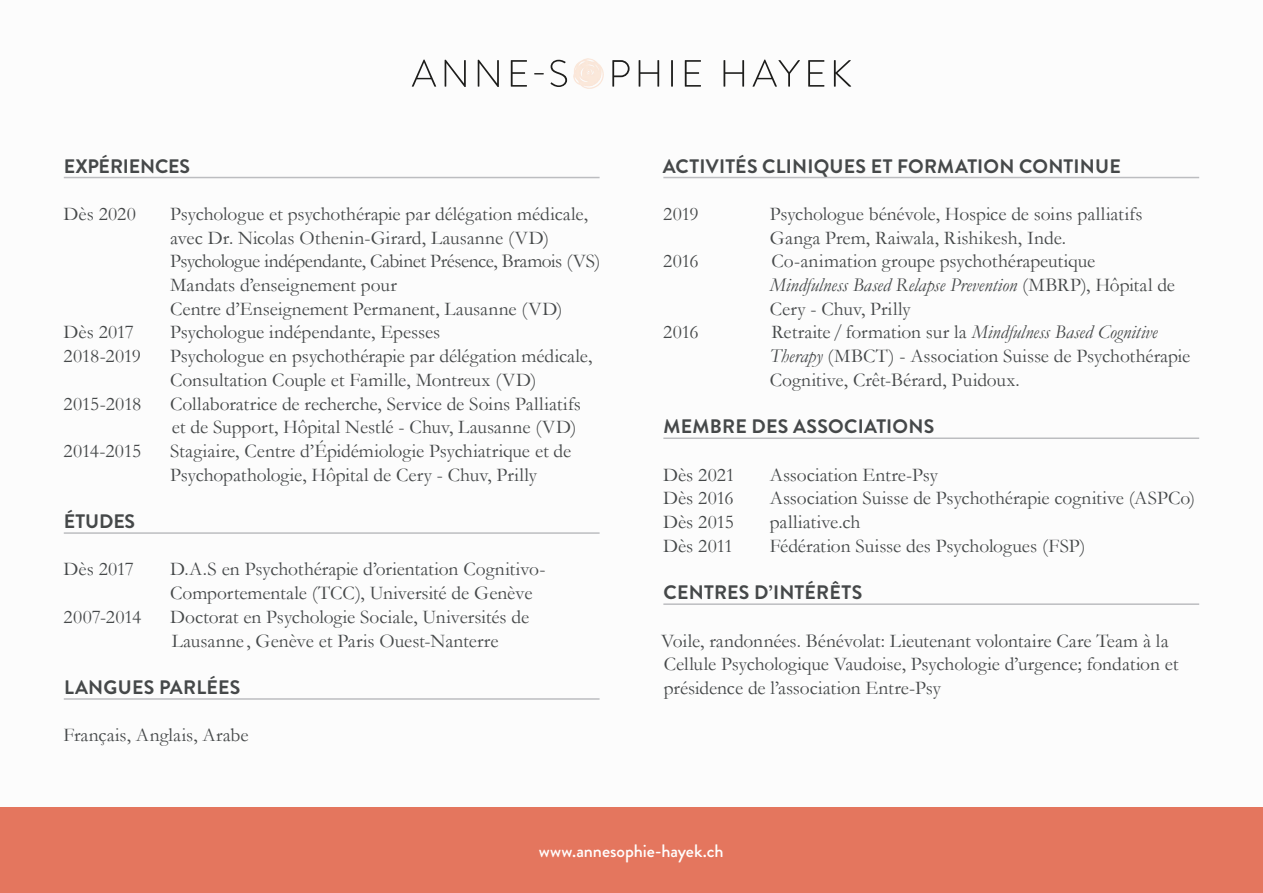
<style>
.page{position:relative;width:1263px;height:893px;background:#fff}
.page>*{position:absolute;margin:0;border:0;box-sizing:border-box;transform-origin:0 0}
.t1{font:19.5px/23.7px "Garamond";letter-spacing:-.005em;color:#454849}
.t2{font:700 19.5px "Brandon Grotesque";letter-spacing:.01em;color:#454849}
.t3{font:italic 19.5px "Garamond";letter-spacing:-.005em;color:#454849}
.t4{font:700 19.5px "Brandon Grotesque";letter-spacing:-.01em;color:#454849}
.t5{font:500 18px "Brandon Grotesque";letter-spacing:-.005em;color:#fff}
.s1{font-style:italic}
.s2{font-style:normal}
</style>
<div class="page">
<hr style="left:64px;top:177px;width:536px;height:1px;background:#bcbdc0">
<hr style="left:64px;top:532px;width:536px;height:2px;background:#bcbdc0">
<hr style="left:64px;top:698px;width:536px;height:2px;background:#bcbdc0">
<div style="left:0;top:808px;width:1263px;height:85px;background:#e4765e"></div>
<hr style="left:663px;top:177px;width:536px;height:1px;background:#bcbdc0">
<hr style="left:663px;top:437px;width:536px;height:2px;background:#bcbdc0">
<hr style="left:663px;top:603px;width:536px;height:2px;background:#bcbdc0">
<svg style="left:412px;top:60px;width:439px;height:27px"></svg>
<img style="left:574px;top:59px;width:29px;height:29px">
<p class="t4" style="left:64px;top:152px;width:128px">EXPÉRIENCES</p>
<p class="t1" style="left:64px;top:202px;width:74px">Dès 2020</p>
<p class="t1" style="left:170px;top:202px;width:432px">Psychologue et psychothérapie par délégation médicale, avec Dr. Nicolas Othenin-Girard, Lausanne (VD)<br>Psychologue indépendante, Cabinet Présence, Bramois (VS)</p>
<p class="t1" style="left:170px;top:273px;width:394px">Mandats d’enseignement pour<br>Centre d’Enseignement Permanent, Lausanne (VD)</p>
<p class="t1" style="left:64px;top:320px;width:72px">Dès 2017</p>
<p class="t1" style="left:170px;top:320px;width:272px">Psychologue indépendante, Epesses</p>
<p class="t1" style="left:64px;top:344px;width:79px">2018-2019</p>
<p class="t1" style="left:170px;top:344px;width:424px">Psychologue en psychothérapie par délégation médicale,<br>Consultation Couple et Famille, Montreux (VD)</p>
<p class="t1" style="left:64px;top:391px;width:79px">2015-2018</p>
<p class="t1" style="left:170px;top:391px;width:412px">Collaboratrice de recherche, Service de Soins Palliatifs</p>
<p class="t1" style="left:172px;top:415px;width:406px">et de Support, Hôpital Nestlé - Chuv, Lausanne (VD)</p>
<p class="t1" style="left:64px;top:439px;width:79px">2014-2015</p>
<p class="t1" style="left:170px;top:439px;width:403px">Stagiaire, Centre d’Épidémiologie Psychiatrique et de<br>Psychopathologie, Hôpital de Cery - Chuv, Prilly</p>
<p class="t2" style="left:64px;top:508px;width:73px">ÉTUDES</p>
<p class="t1" style="left:64px;top:557px;width:72px">Dès 2017</p>
<p class="t1" style="left:170px;top:557px;width:377px">D.A.S en Psychothérapie d’orientation Cognitivo-<br>Comportementale (TCC), Université de Genève</p>
<p class="t1" style="left:64px;top:605px;width:79px">2007-2014</p>
<p class="t1" style="left:170px;top:605px;width:361px">Doctorat en Psychologie Sociale, Universités de<br>Lausanne , Genève et Paris Ouest-Nanterre</p>
<p class="t2" style="left:64px;top:674px;width:178px">LANGUES PARLÉES</p>
<p class="t1" style="left:63px;top:723px;width:187px">Français, Anglais, Arabe</p>
<p class="t2" style="left:663px;top:152px;width:459px">ACTIVITÉS CLINIQUES ET FORMATION CONTINUE</p>
<p class="t1" style="left:663px;top:202px;width:37px">2019</p>
<p class="t1" style="left:770px;top:202px;width:374px">Psychologue bénévole, Hospice de soins palliatifs</p>
<p class="t1" style="left:770px;top:225px;width:298px">Ganga Prem, Raiwala, Rishikesh, Inde.</p>
<p class="t1" style="left:663px;top:249px;width:37px">2016</p>
<p class="t1" style="left:770px;top:249px;width:407px">Co-animation groupe psychothérapeutique<br><span class="s1">Mindfulness Based Relapse Prevention</span> (MBRP), Hôpital de<br>Cery - Chuv, Prilly</p>
<p class="t1" style="left:663px;top:320px;width:37px">2016</p>
<p class="t3" style="left:771px;top:321px;width:388px"><span class="s2">Retraite/formation sur la</span> Mindfulness Based Cognitive</p>
<p class="t1" style="left:770px;top:344px;width:422px"><span class="s1">Therapy</span> (MBCT) - Association Suisse de Psychothérapie<br>Cognitive, Crêt-Bérard, Puidoux.</p>
<p class="t2" style="left:664px;top:413px;width:272px">MEMBRE DES ASSOCIATIONS</p>
<p class="t1" style="left:663px;top:462px;width:73px">Dès 2021</p>
<p class="t1" style="left:770px;top:462px;width:170px">Association Entre-Psy</p>
<p class="t1" style="left:663px;top:486px;width:72px">Dès 2016</p>
<p class="t1" style="left:770px;top:486px;width:427px">Association Suisse de Psychothérapie cognitive (ASPCo)</p>
<p class="t1" style="left:663px;top:510px;width:72px">Dès 2015</p>
<p class="t1" style="left:770px;top:510px;width:92px">palliative.ch</p>
<p class="t1" style="left:663px;top:534px;width:72px">Dès 2011</p>
<p class="t1" style="left:770px;top:534px;width:317px">Fédération Suisse des Psychologues (FSP)</p>
<p class="t2" style="left:664px;top:579px;width:200px">CENTRES D’INTÉRÊTS</p>
<p class="t1" style="left:661px;top:628px;width:519px">Voile, randonnées. Bénévolat: Lieutenant volontaire Care Team à la<br>Cellule Psychologique Vaudoise, Psychologie d’urgence; fondation et présidence de l’association Entre-Psy</p>
<p class="t5" style="left:539px;top:838px;width:186px">www.annesophie-hayek.ch</p>
</div>
